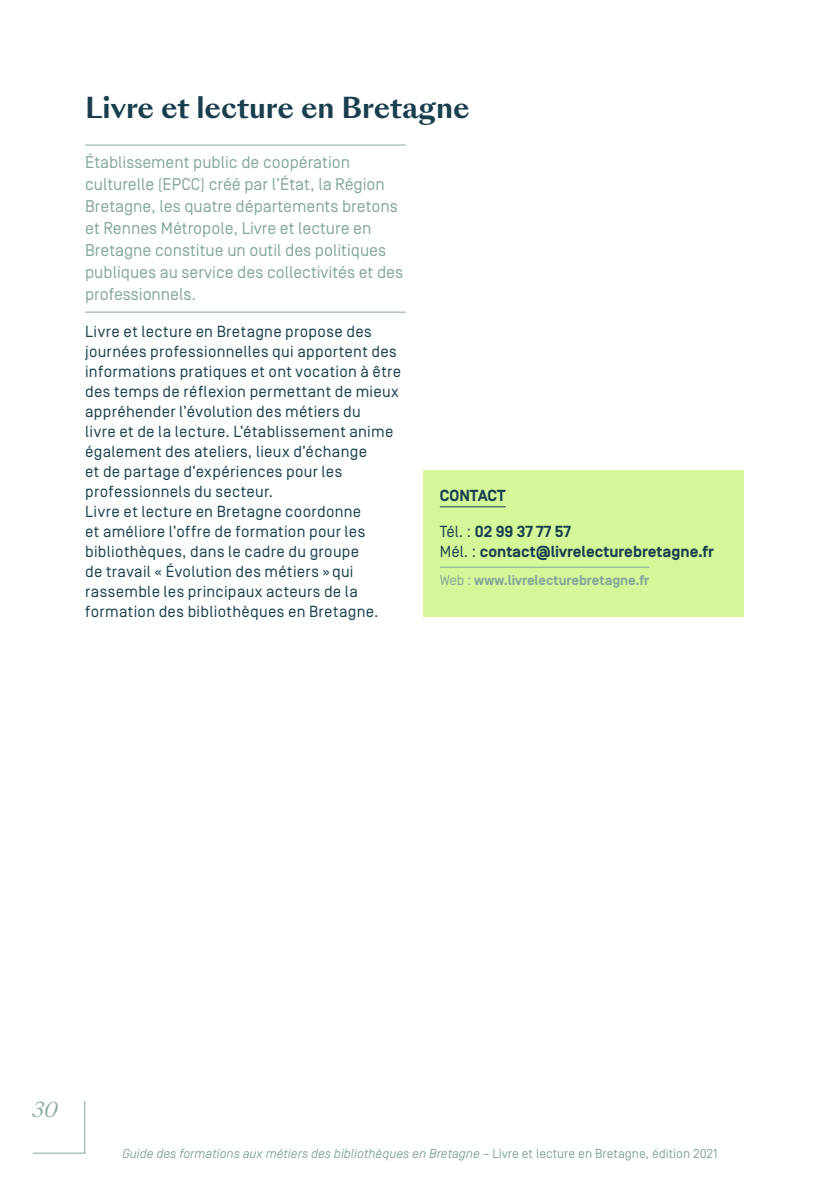
<style>
.page{position:relative;width:840px;height:1191px;background:#fff}
.page>*{position:absolute;margin:0;border:0;box-sizing:border-box;transform-origin:0 0}
.t1{font:700 28px "Sang Bleu Sunrise";color:#193f4e}
.t2{font:italic 20px "Sang Bleu Sunrise";color:#85a79b}
.t3{font:17px/22px "Simplon Norm";color:#85a79b}
.t4{font:16px/20px "Simplon Norm";letter-spacing:.02em;color:#193f4e}
.t5{font:700 16px/20px "Simplon Norm";color:#193f4e}
.t6{font:700 14px "Simplon Norm";letter-spacing:-.005em;color:#85a79b}
.t7{font:italic 13px "Simplon Norm";color:#85a79b}
.s1{font-weight:400}
.s2{font-style:normal}
</style>
<div class="page">
<svg style="left:32px;top:1101px;width:54px;height:53px"></svg>
<hr style="left:839px;top:0;width:1px;height:1191px;background:#d4f799">
<div style="left:422px;top:471px;width:321px;height:146px;background:#d4f799"></div>
<hr style="left:439px;top:506px;width:66px;height:1px;background:#193f4e">
<hr style="left:439px;top:567px;width:210px;height:1px;background:#85a79b">
<hr style="left:85px;top:145px;width:320px;height:1px;background:#85a79b">
<hr style="left:85px;top:312px;width:320px;height:1px;background:#85a79b">
<h1 class="t1" style="left:85px;top:87px;width:386px">Livre et lecture en Bretagne</h1>
<p class="t3" style="left:85px;top:152px;width:319px">Établissement public de coopération culturelle (EPCC) créé par l’État, la Région Bretagne, les quatre départements bretons et Rennes Métropole, Livre et lecture en Bretagne constitue un outil des politiques publiques au service des collectivités et des professionnels.</p>
<p class="t4" style="left:85px;top:321px;width:317px">Livre et lecture en Bretagne propose des journées professionnelles qui apportent des informations pratiques et ont vocation à être des temps de réflexion permettant de mieux appréhender l’évolution des métiers du<br>livre et de la lecture. L’établissement anime également des ateliers, lieux d’échange<br>et de partage d’expériences pour les professionnels du secteur.<br>Livre et lecture en Bretagne coordonne<br>et améliore l’offre de formation pour les bibliothèques, dans le cadre du groupe<br>de travail « Évolution des métiers »qui rassemble les principaux acteurs de la formation des bibliothèques en Bretagne.</p>
<p class="t5" style="left:439px;top:486px;width:67px">CONTACT</p>
<p class="t5" style="left:439px;top:522px;width:275px"><span class="s1">Tél. :</span> 02 99 37 77 57<br><span class="s1">Mél. :</span> contact@livrelecturebretagne.fr</p>
<p class="t6" style="left:439px;top:572px;width:211px"><span class="s1">Web :</span> www.livrelecturebretagne.fr</p>
<p class="t2" style="left:32px;top:1096px;width:27px">30</p>
<p class="t7" style="left:122px;top:1146px;width:596px">Guide des formations aux métiers des bibliothèques en Bretagne – <span class="s2">Livre et lecture en Bretagne, édition 2021</span></p>
</div>
